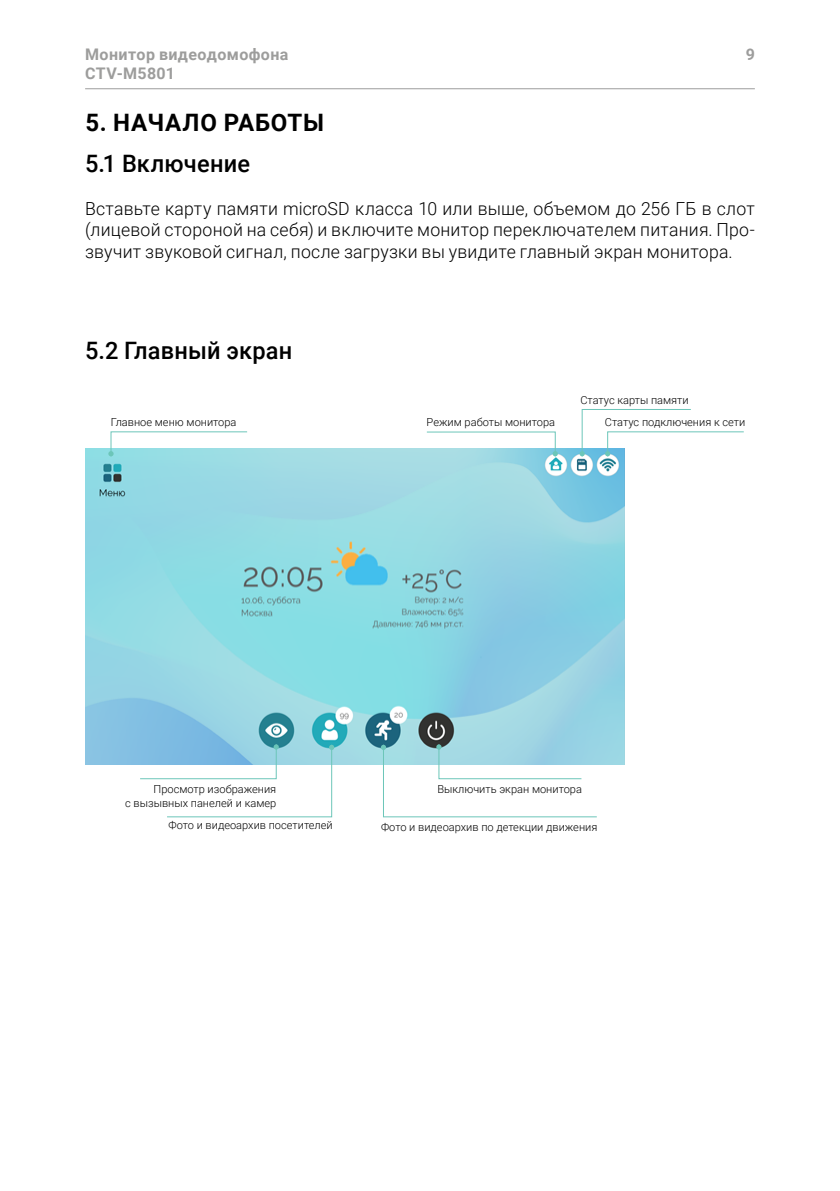
<style>
.page{position:relative;width:840px;height:1191px;background:#fff}
.page>*{position:absolute;margin:0;border:0;box-sizing:border-box;transform-origin:0 0}
.t1{font:500 24px "Roboto";letter-spacing:.005em;color:#000}
.t2{font:700 24px "Roboto";letter-spacing:.035em;color:#000}
.t3{font:300 18px/21.6px "Roboto";letter-spacing:.015em;color:#000;text-align:justify}
.t4{font:700 16px/19.2px "Roboto";letter-spacing:.025em;color:#9d9d9c}
.t5{font:300 11px/22px "Roboto";color:#000}
</style>
<div class="page">
<hr style="left:85px;top:88px;width:669px;height:1px;background:#9d9d9c">
<img style="left:85px;top:448px;width:539px;height:316px">
<svg style="left:426px;top:431px;width:131px;height:26px"></svg>
<svg style="left:579px;top:409px;width:164px;height:48px"></svg>
<svg style="left:108px;top:431px;width:139px;height:26px"></svg>
<svg style="left:139px;top:744px;width:195px;height:73px"></svg>
<svg style="left:380px;top:744px;width:217px;height:73px"></svg>
<h3 class="t4" style="left:85px;top:44px;width:205px">Монитор видеодомофона<br>CTV-М5801</h3>
<h3 class="t4" style="left:745px;top:44px;width:11px">9</h3>
<h1 class="t2" style="left:85px;top:106px;width:240px">5. НАЧАЛО РАБОТЫ</h1>
<h1 class="t1" style="left:85px;top:146px;width:166px">5.1 Включение</h1>
<h2 class="t3" style="left:85px;top:197px;width:670px">Вставьте карту памяти microSD класса 10 или выше, объемом до 256 ГБ в слот (лицевой стороной на себя) и включите монитор переключателем питания. Про&shy;звучит звуковой сигнал, после загрузки вы увидите главный экран монитора.</h2>
<h1 class="t1" style="left:85px;top:333px;width:209px">5.2 Главный экран</h1>
<p class="t5" style="left:580px;top:389px;width:110px">Статус карты памяти</p>
<p class="t5" style="left:426px;top:410px;width:130px">Режим работы монитора</p>
<p class="t5" style="left:111px;top:410px;width:127px">Главное меню монитора</p>
<p class="t5" style="left:604px;top:410px;width:142px">Статус подключения к сети</p>
<p class="t5" style="left:153px;top:778px;width:124px">Просмотр изображения</p>
<p class="t5" style="left:437px;top:778px;width:146px">Выключить экран монитора</p>
<p class="t5" style="left:168px;top:791px;width:166px;text-indent:-43px">с вызывных панелей и камер<br>Фото и видеоархив посетителей</p>
<p class="t5" style="left:381px;top:816px;width:218px">Фото и видеоархив по детекции движения</p>
</div>
